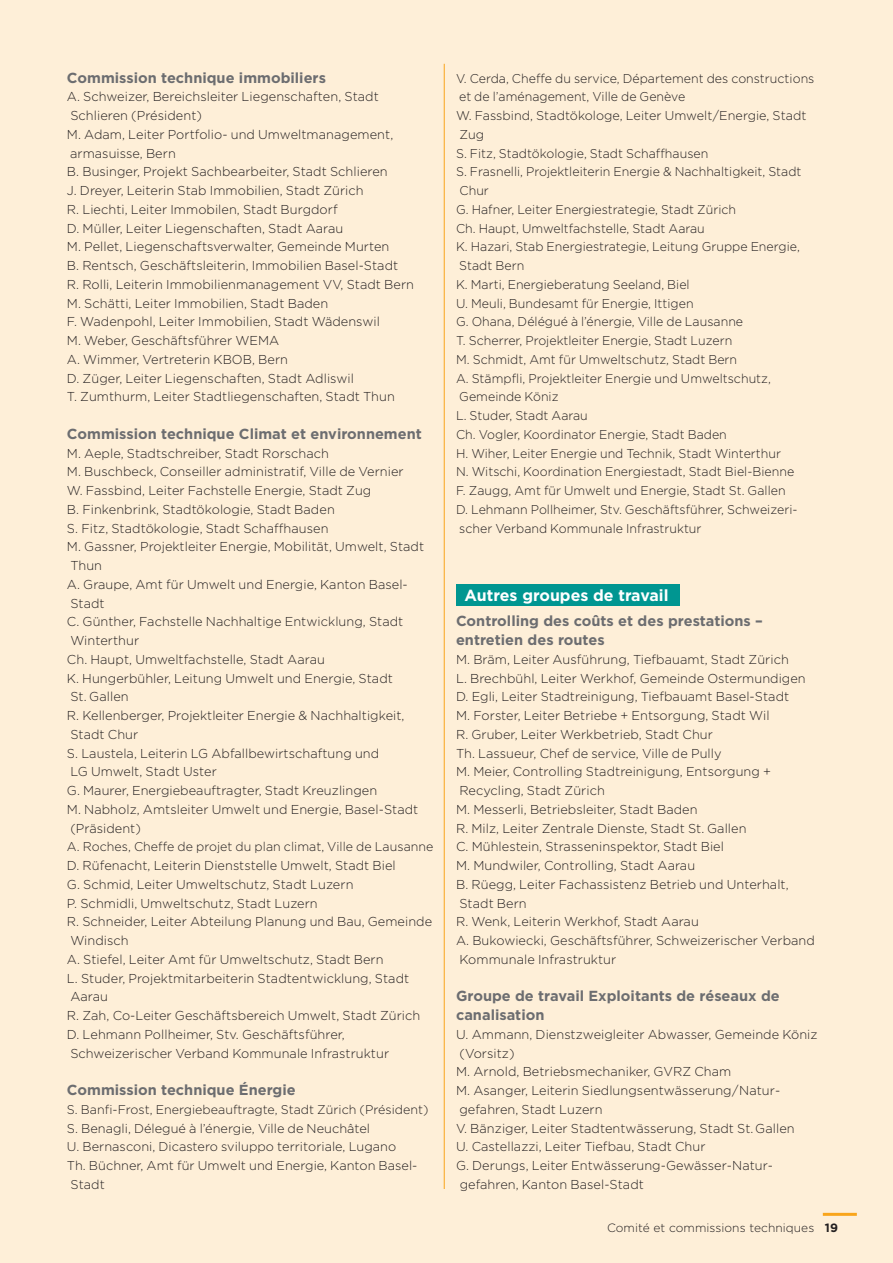
<style>
.page{position:relative;width:893px;height:1263px;background:#feefd8}
.page>*{position:absolute;margin:0;border:0;box-sizing:border-box;transform-origin:0 0}
.t1{font:700 16.05px "Gotham";color:#fff}
.t2{font:700 14.55px/18.8px "Gotham";color:#6c6d70}
.t3{font:300 12.9px/18.8px "Gotham";letter-spacing:.005em;color:#231f20}
.t4{font:300 12.75px/18.8px "Gotham";letter-spacing:.005em;color:#231f20}
.t5{font:300 12.6px "Gotham";letter-spacing:.005em;color:#231f20}
.t6{font:300 12px "Gotham";letter-spacing:.005em;color:#231f20}
.s1{font-weight:700}
</style>
<div class="page">
<hr style="left:823px;top:1213px;width:34px;height:3px;background:#f9a51b">
<hr style="left:444px;top:64px;width:1px;height:1125px;background:#f9a51b">
<div style="left:456px;top:584px;width:223px;height:21px;background:#009691"></div>
<p class="t2" style="left:67px;top:68px;width:260px">Commission technique immobiliers</p>
<p class="t3" style="left:67px;top:87px;width:349px">A. Schweizer, Bereichsleiter Liegenschaften, Stadt Schlieren (Président)<br>M. Adam, Leiter Portfolio- und Umweltmanagement, armasuisse, Bern<br>B. Businger, Projekt Sachbearbeiter, Stadt Schlieren<br>J. Dreyer, Leiterin Stab Immobilien, Stadt Zürich<br>R. Liechti, Leiter Immobilen, Stadt Burgdorf<br>D. Müller, Leiter Liegenschaften, Stadt Aarau<br>M. Pellet, Liegenschaftsverwalter, Gemeinde Murten<br>B. Rentsch, Geschäftsleiterin, Immobilien Basel-Stadt<br>R. Rolli, Leiterin Immobilienmanagement VV, Stadt Bern M. Schätti, Leiter Immobilien, Stadt Baden<br>F. Wadenpohl, Leiter Immobilien, Stadt Wädenswil<br>M. Weber, Geschäftsführer WEMA<br>A. Wimmer, Vertreterin KBOB, Bern<br>D. Züger, Leiter Liegenschaften, Stadt Adliswil<br>T. Zumthurm, Leiter Stadtliegenschaften, Stadt Thun</p>
<p class="t2" style="left:67px;top:424px;width:356px">Commission technique Climat et environnement</p>
<p class="t3" style="left:67px;top:443px;width:359px">M. Aeple, Stadtschreiber, Stadt Rorschach<br>M. Buschbeck, Conseiller administratif, Ville de Vernier<br>W. Fassbind, Leiter Fachstelle Energie, Stadt Zug<br>B. Finkenbrink, Stadtökologie, Stadt Baden<br>S. Fitz, Stadtökologie, Stadt Schaffhausen<br>M. Gassner, Projektleiter Energie, Mobilität, Umwelt, Stadt Thun<br>A. Graupe, Amt für Umwelt und Energie, Kanton Basel-Stadt<br>C. Günther, Fachstelle Nachhaltige Entwicklung, Stadt Winterthur<br>Ch. Haupt, Umweltfachstelle, Stadt Aarau<br>K. Hungerbühler, Leitung Umwelt und Energie, Stadt<br>St. Gallen<br>R. Kellenberger, Projektleiter Energie &amp; Nachhaltigkeit, Stadt Chur<br>S. Laustela, Leiterin LG Abfallbewirtschaftung und<br>LG Umwelt, Stadt Uster<br>G. Maurer, Energiebeauftragter, Stadt Kreuzlingen<br>M. Nabholz, Amtsleiter Umwelt und Energie, Basel-Stadt (Präsident)</p>
<p class="t5" style="left:67px;top:839px;width:368px">A. Roches, Cheffe de projet du plan climat, Ville de Lausanne</p>
<p class="t3" style="left:67px;top:856px;width:367px">D. Rüfenacht, Leiterin Dienststelle Umwelt, Stadt Biel<br>G. Schmid, Leiter Umweltschutz, Stadt Luzern<br>P. Schmidli, Umweltschutz, Stadt Luzern<br>R. Schneider, Leiter Abteilung Planung und Bau, Gemeinde Windisch<br>A. Stiefel, Leiter Amt für Umweltschutz, Stadt Bern<br>L. Studer, Projektmitarbeiterin Stadtentwicklung, Stadt Aarau<br>R. Zah, Co-Leiter Geschäftsbereich Umwelt, Stadt Zürich D. Lehmann Pollheimer, Stv. Geschäftsführer, Schweizerischer Verband Kommunale Infrastruktur</p>
<p class="t2" style="left:67px;top:1080px;width:230px">Commission technique Énergie</p>
<p class="t5" style="left:67px;top:1101px;width:363px">S. Banfi-Frost, Energiebeauftragte, Stadt Zürich (Président)</p>
<p class="t4" style="left:67px;top:1118px;width:352px">S. Benagli, Délegué à l’énergie, Ville de Neuchâtel<br>U. Bernasconi, Dicastero sviluppo territoriale, Lugano Th. Büchner, Amt für Umwelt und Energie, Kanton Basel-Stadt</p>
<p class="t4" style="left:456px;top:68px;width:360px">V. Cerda, Cheffe du service, Département des constructions et de l’aménagement, Ville de Genève<br>W. Fassbind, Stadtökologe, Leiter Umwelt/Energie, Stadt Zug<br>S. Fitz, Stadtökologie, Stadt Schaffhausen<br>S. Frasnelli, Projektleiterin Energie &amp; Nachhaltigkeit, Stadt Chur<br>G. Hafner, Leiter Energiestrategie, Stadt Zürich<br>Ch. Haupt, Umweltfachstelle, Stadt Aarau<br>K. Hazari, Stab Energiestrategie, Leitung Gruppe Energie, Stadt Bern<br>K. Marti, Energieberatung Seeland, Biel<br>U. Meuli, Bundesamt für Energie, Ittigen<br>G. Ohana, Délégué à l’énergie, Ville de Lausanne<br>T. Scherrer, Projektleiter Energie, Stadt Luzern<br>M. Schmidt, Amt für Umweltschutz, Stadt Bern<br>A. Stämpfli, Projektleiter Energie und Umweltschutz, Gemeinde Köniz<br>L. Studer, Stadt Aarau<br>Ch. Vogler, Koordinator Energie, Stadt Baden<br>H. Wiher, Leiter Energie und Technik, Stadt Winterthur<br>N. Witschi, Koordination Energiestadt, Stadt Biel-Bienne<br>F. Zaugg, Amt für Umwelt und Energie, Stadt St. Gallen<br>D. Lehmann Pollheimer, Stv. Geschäftsführer, Schweizeri&shy;scher Verband Kommunale Infrastruktur</p>
<p class="t1" style="left:465px;top:585px;width:205px">Autres groupes de travail</p>
<p class="t2" style="left:456px;top:612px;width:308px">Controlling des coûts et des prestations – entretien des routes</p>
<p class="t3" style="left:456px;top:649px;width:360px">M. Bräm, Leiter Ausführung, Tiefbauamt, Stadt Zürich<br>L. Brechbühl, Leiter Werkhof, Gemeinde Ostermundigen D. Egli, Leiter Stadtreinigung, Tiefbauamt Basel-Stadt<br>M. Forster, Leiter Betriebe + Entsorgung, Stadt Wil<br>R. Gruber, Leiter Werkbetrieb, Stadt Chur<br>Th. Lassueur, Chef de service, Ville de Pully<br>M. Meier, Controlling Stadtreinigung, Entsorgung + Recycling, Stadt Zürich<br>M. Messerli, Betriebsleiter, Stadt Baden<br>R. Milz, Leiter Zentrale Dienste, Stadt St. Gallen<br>C. Mühlestein, Strasseninspektor, Stadt Biel<br>M. Mundwiler, Controlling, Stadt Aarau<br>B. Rüegg, Leiter Fachassistenz Betrieb und Unterhalt, Stadt Bern<br>R. Wenk, Leiterin Werkhof, Stadt Aarau<br>A. Bukowiecki, Geschäftsführer, Schweizerischer Verband Kommunale Infrastruktur</p>
<p class="t2" style="left:456px;top:987px;width:325px">Groupe de travail Exploitants de réseaux de canalisation</p>
<p class="t3" style="left:456px;top:1024px;width:363px">U. Ammann, Dienstzweigleiter Abwasser, Gemeinde Köniz (Vorsitz)<br>M. Arnold, Betriebsmechaniker, GVRZ Cham<br>M. Asanger, Leiterin Siedlungsentwässerung/Natur&shy;gefahren, Stadt Luzern<br>V. Bänziger, Leiter Stadtentwässerung, Stadt St. Gallen<br>U. Castellazzi, Leiter Tiefbau, Stadt Chur<br>G. Derungs, Leiter Entwässerung-Gewässer-Natur&shy;gefahren, Kanton Basel-Stadt</p>
<p class="t6" style="left:607px;top:1220px;width:209px">Comité et commissions techniques</p>
<p class="t6" style="left:733px;top:1220px;width:106px">Bundespolitik <span class="s1">1919</span></p>
</div>
